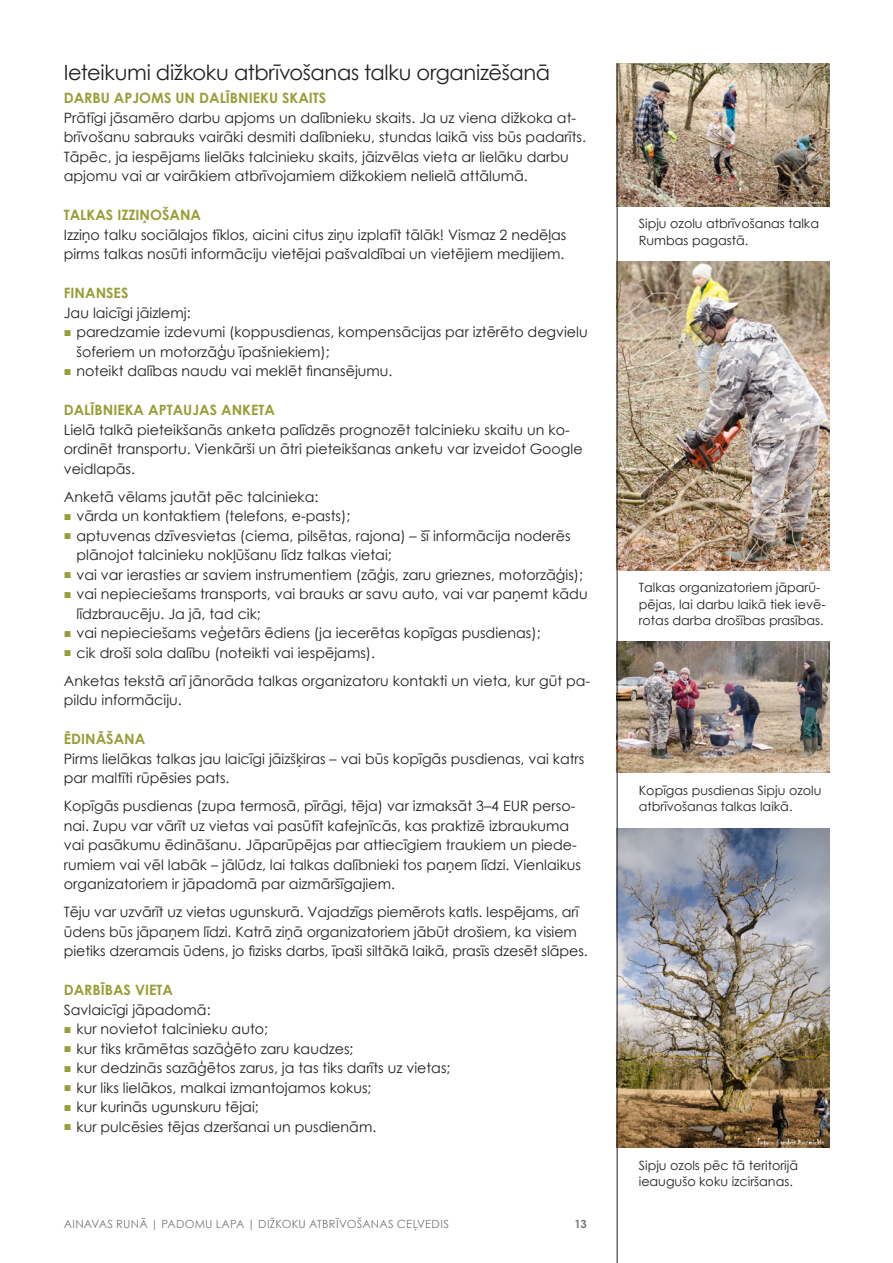
<style>
.page{position:relative;width:893px;height:1263px;background:#fff}
.page>*{position:absolute;margin:0;border:0;box-sizing:border-box;transform-origin:0 0}
.t1{font:21px "Century Gothic";letter-spacing:-.015em;color:#231f20}
.t2{font:14.25px/19.5px "Century Gothic";color:#231f20}
.t3{font:700 14.25px "Century Gothic";color:#999d37}
.t4{font:12.75px/16.5px "Century Gothic";color:#231f20}
.t5{font:11.25px "Century Gothic";letter-spacing:.02em;color:#76787b}
.t6{font:700 11.25px "Century Gothic";color:#76787b}
.s1{font-weight:700;font-size:12.75px;color:#999d37}
</style>
<div class="page">
<img style="left:618px;top:64px;width:211px;height:142px">
<img style="left:618px;top:828px;width:211px;height:319px">
<img style="left:618px;top:261px;width:211px;height:309px">
<img style="left:618px;top:642px;width:211px;height:131px">
<hr style="left:617px;top:64px;width:1px;height:1199px;background:#231f20">
<h1 class="t1" style="left:64px;top:57px;width:488px">Ieteikumi dižkoku atbrīvošanas talku organizēšanā</h1>
<p class="t3" style="left:64px;top:87px;width:264px">DARBU APJOMS UN DALĪBNIEKU SKAITS</p>
<p class="t2" style="left:64px;top:108px;width:524px">Prātīgi jāsamēro darbu apjoms un dalībnieku skaits. Ja uz viena dižkoka at&shy;brīvošanu sabrauks vairāki desmiti dalībnieku, stundas laikā viss būs padarīts.<br>Tāpēc, ja iespējams lielāks talcinieku skaits, jāizvēlas vieta ar lielāku darbu apjomu vai ar vairākiem atbrīvojamiem dižkokiem nelielā attālumā.</p>
<p class="t3" style="left:64px;top:204px;width:139px">TALKAS IZZIŅOŠANA</p>
<p class="t2" style="left:64px;top:225px;width:504px">Izziņo talku sociālajos tīklos, aicini citus ziņu izplatīt tālāk! Vismaz 2 nedēļas pirms talkas nosūti informāciju vietējai pašvaldībai un vietējiem medijiem.</p>
<p class="t3" style="left:64px;top:282px;width:66px">FINANSES</p>
<p class="t2" style="left:64px;top:303px;width:128px">Jau laicīgi jāizlemj:</p>
<p class="t2" style="left:77px;top:322px;width:513px;text-indent:-13px"><span class="s1">■</span> paredzamie izdevumi (koppusdienas, kompensācijas par iztērēto degvielu šoferiem un motorzāģu īpašniekiem);</p>
<p class="t2" style="left:64px;top:361px;width:330px"><span class="s1">■</span> noteikt dalības naudu vai meklēt finansējumu.</p>
<p class="t3" style="left:64px;top:399px;width:213px">DALĪBNIEKA APTAUJAS ANKETA</p>
<p class="t2" style="left:64px;top:420px;width:520px">Lielā talkā pieteikšanās anketa palīdzēs prognozēt talcinieku skaitu un ko&shy;ordinēt transportu. Vienkārši un ātri pieteikšanas anketu var izveidot Google veidlapās.</p>
<p class="t2" style="left:64px;top:487px;width:256px">Anketā vēlams jautāt pēc talcinieka:</p>
<p class="t2" style="left:64px;top:506px;width:288px"><span class="s1">■</span> vārda un kontaktiem (telefons, e-pasts);</p>
<p class="t2" style="left:77px;top:526px;width:495px;text-indent:-13px"><span class="s1">■</span> aptuvenas dzīvesvietas (ciema, pilsētas, rajona) – šī informācija noderēs plānojot talcinieku nokļūšanu līdz talkas vietai;</p>
<p class="t2" style="left:64px;top:565px;width:521px"><span class="s1">■</span> vai var ierasties ar saviem instrumentiem (zāģis, zaru grieznes, motorzāģis);</p>
<p class="t2" style="left:77px;top:584px;width:513px;text-indent:-13px"><span class="s1">■</span> vai nepieciešams transports, vai brauks ar savu auto, vai var paņemt kādu līdzbraucēju. Ja jā, tad cik;</p>
<p class="t2" style="left:64px;top:623px;width:478px"><span class="s1">■</span> vai nepieciešams veģetārs ēdiens (ja iecerētas kopīgas pusdienas);</p>
<p class="t2" style="left:64px;top:638px;width:528px;line-height:28px"><span class="s1">■</span> cik droši sola dalību (noteikti vai iespējams).<br>Anketas tekstā arī jānorāda talkas organizatoru kontakti un vieta, kur gūt pa-</p>
<p class="t2" style="left:64px;top:690px;width:120px">pildu informāciju.</p>
<p class="t3" style="left:64px;top:728px;width:83px">ĒDINĀŠANA</p>
<p class="t2" style="left:64px;top:749px;width:522px">Pirms lielākas talkas jau laicīgi jāizšķiras – vai būs kopīgās pusdienas, vai katrs par maltīti rūpēsies pats.</p>
<p class="t2" style="left:64px;top:796px;width:519px">Kopīgās pusdienas (zupa termosā, pīrāgi, tēja) var izmaksāt 3–4 EUR perso&shy;nai. Zupu var vārīt uz vietas vai pasūtīt kafejnīcās, kas praktizē izbraukuma vai pasākumu ēdināšanu. Jāparūpējas par attiecīgiem traukiem un piede&shy;rumiem vai vēl labāk – jālūdz, lai talkas dalībnieki tos paņem līdzi. Vienlaikus organizatoriem ir jāpadomā par aizmāršīgajiem.</p>
<p class="t2" style="left:64px;top:902px;width:525px">Tēju var uzvārīt uz vietas ugunskurā. Vajadzīgs piemērots katls. Iespējams, arī ūdens būs jāpaņem līdzi. Katrā ziņā organizatoriem jābūt drošiem, ka visiem pietiks dzeramais ūdens, jo fizisks darbs, īpaši siltākā laikā, prasīs dzesēt slāpes.</p>
<p class="t3" style="left:64px;top:979px;width:111px">DARBĪBAS VIETA</p>
<p class="t2" style="left:64px;top:1000px;width:148px">Savlaicīgi jāpadomā:</p>
<p class="t2" style="left:64px;top:1019px;width:206px"><span class="s1">■</span> kur novietot talcinieku auto;</p>
<p class="t2" style="left:64px;top:1039px;width:291px"><span class="s1">■</span> kur tiks krāmētas sazāģēto zaru kaudzes;</p>
<p class="t2" style="left:64px;top:1058px;width:388px"><span class="s1">■</span> kur dedzinās sazāģētos zarus, ja tas tiks darīts uz vietas;</p>
<p class="t2" style="left:64px;top:1078px;width:309px"><span class="s1">■</span> kur liks lielākos, malkai izmantojamos kokus;</p>
<p class="t2" style="left:64px;top:1097px;width:197px"><span class="s1">■</span> kur kurinās ugunskuru tējai;</p>
<p class="t2" style="left:64px;top:1117px;width:314px"><span class="s1">■</span> kur pulcēsies tējas dzeršanai un pusdienām.</p>
<p class="t5" style="left:64px;top:1216px;width:387px">AINAVAS RUNĀ | PADOMU LAPA | DIŽKOKU ATBRĪVOŠANAS CEĻVEDIS</p>
<p class="t6" style="left:574px;top:1216px;width:14px">13</p>
<p class="t4" style="left:639px;top:215px;width:182px">Sipju ozolu atbrīvošanas talka<br>Rumbas pagastā.</p>
<p class="t4" style="left:639px;top:579px;width:188px">Talkas organizatoriem jāparū&shy;pējas, lai darbu laikā tiek ievē&shy;rotas darba drošības prasības.</p>
<p class="t4" style="left:639px;top:782px;width:184px">Kopīgas pusdienas Sipju ozolu atbrīvošanas talkas laikā.</p>
<p class="t4" style="left:639px;top:1156px;width:161px">Sipju ozols pēc tā teritorijā ieaugušo koku izciršanas.</p>
</div>
